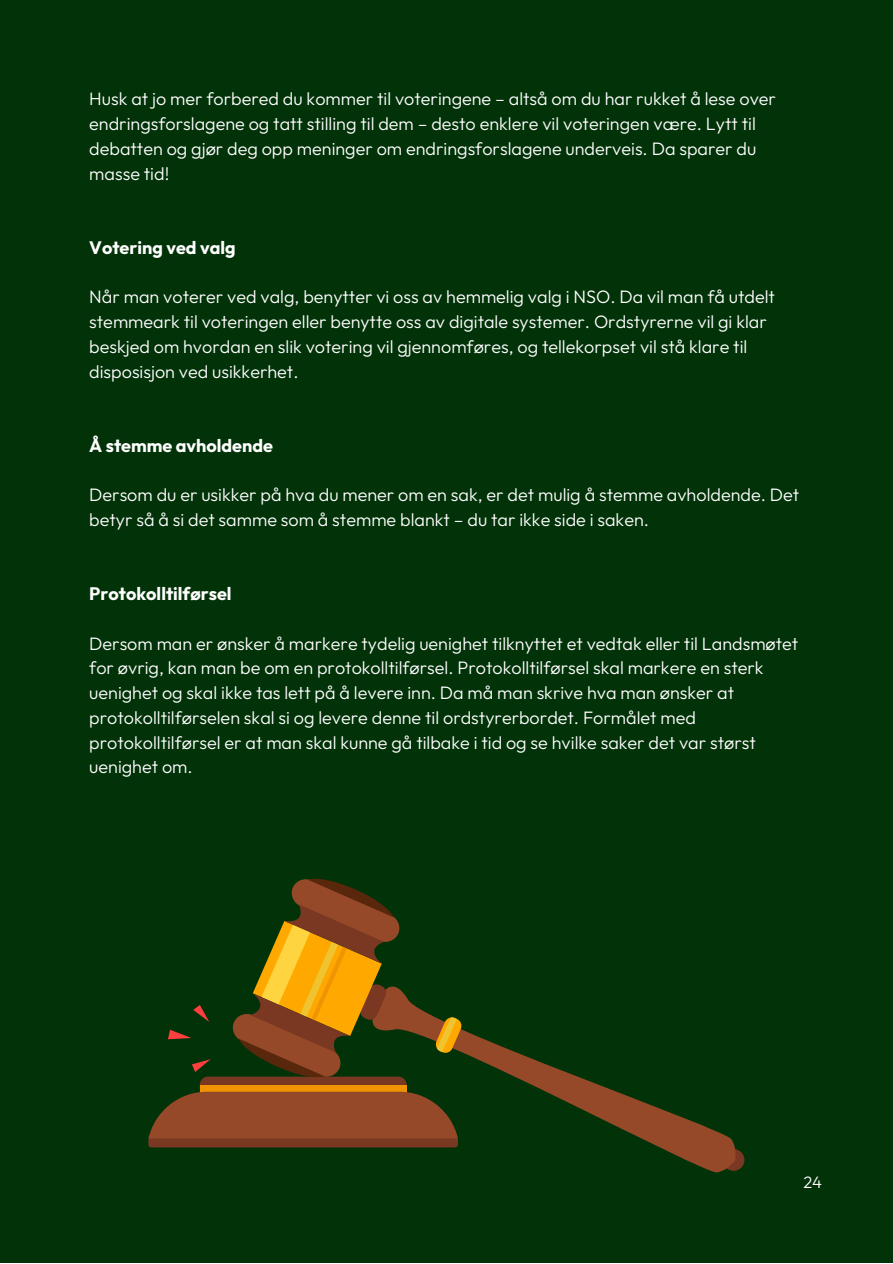
<style>
.page{position:relative;width:893px;height:1264px;background:#fff}
.page>*{position:absolute;margin:0;border:0;box-sizing:border-box;transform-origin:0 0}
.t1{font:300 18px/24.8px "Outfit";color:#fff}
.t2{font:700 18px "Outfit";color:#fff}
.t3{font:300 16.5px "Outfit";color:#fff}
</style>
<div class="page">
<div style="left:0;top:0;width:892px;height:1262px;background:#023208"></div>
<svg style="left:737px;top:1149px;width:7px;height:21px"></svg>
<svg style="left:367px;top:1029px;width:370px;height:144px"></svg>
<svg style="left:148px;top:878px;width:314px;height:269px"></svg>
<p class="t1" style="left:89px;top:86px;width:688px">Husk at jo mer forbered du kommer til voteringene – altså om du har rukket å lese over endringsforslagene og tatt stilling til dem – desto enklere vil voteringen være. Lytt til debatten og gjør deg opp meninger om endringsforslagene underveis. Da sparer du masse tid!</p>
<p class="t2" style="left:89px;top:236px;width:148px">Votering ved valg</p>
<p class="t1" style="left:89px;top:284px;width:687px">Når man voterer ved valg, benytter vi oss av hemmelig valg i NSO. Da vil man få utdelt stemmeark til voteringen eller benytte oss av digitale systemer. Ordstyrerne vil gi klar beskjed om hvordan en slik votering vil gjennomføres, og tellekorpset vil stå klare til disposisjon ved usikkerhet.</p>
<p class="t2" style="left:89px;top:434px;width:185px">Å stemme avholdende</p>
<p class="t1" style="left:89px;top:482px;width:711px">Dersom du er usikker på hva du mener om en sak, er det mulig å stemme avholdende. Det betyr så å si det samme som å stemme blankt – du tar ikke side i saken.</p>
<p class="t2" style="left:89px;top:582px;width:144px">Protokolltilførsel</p>
<p class="t1" style="left:89px;top:630px;width:710px">Dersom man er ønsker å markere tydelig uenighet tilknyttet et vedtak eller til Landsmøtet for øvrig, kan man be om en protokolltilførsel. Protokolltilførsel skal markere en sterk uenighet og skal ikke tas lett på å levere inn. Da må man skrive hva man ønsker at protokolltilførselen skal si og levere denne til ordstyrerbordet. Formålet med protokolltilførsel er at man skal kunne gå tilbake i tid og se hvilke saker det var størst uenighet om.</p>
<p class="t3" style="left:803px;top:1171px;width:20px">24</p>
</div>
